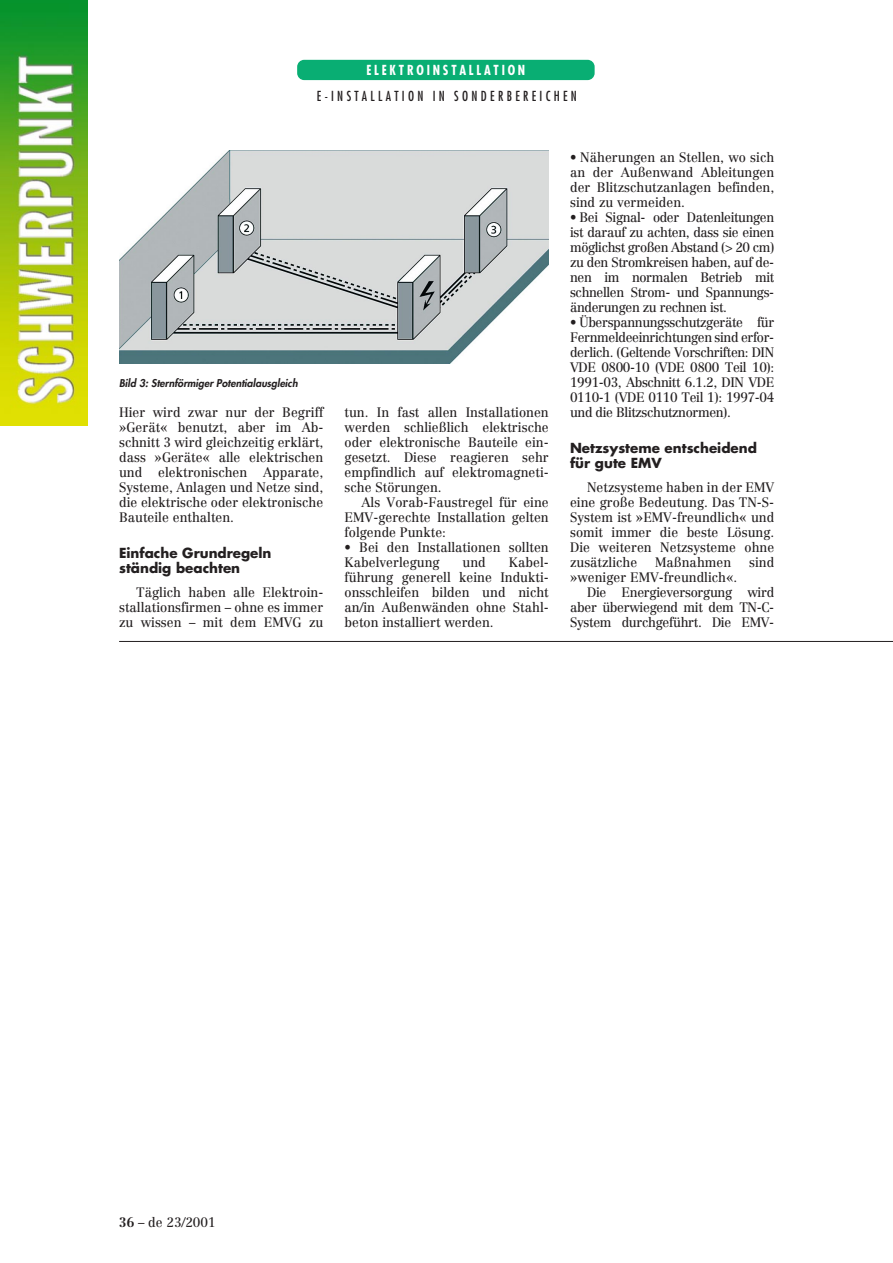
<style>
.page{position:relative;width:893px;height:1263px;background:#fff}
.page>*{position:absolute;margin:0;border:0;box-sizing:border-box;transform-origin:0 0}
.t1{font:13.5px/15px "Centennial";color:#231f20;text-align:justify;scale:.95 1}
.t2{font:13.5px "Centennial";letter-spacing:-.025em;color:#231f20;scale:.95 1}
.t3{font:700 13.5px/15px "Futura";color:#231f20}
.t4{font:condensed 13.5px "Futura";letter-spacing:.26em;color:#231f20;scale:.95 1}
.t5{font:700 condensed 13.5px "Futura";letter-spacing:.215em;color:#fff;scale:.95 1}
.t6{font:italic 800 10.5px "Futura";color:#231f20}
.s1{font-weight:700}
</style>
<div class="page">
<img style="left:0;top:0;width:88px;height:425px">
<div style="left:297px;top:60px;width:297px;height:20px;background:#09ae73;border-radius:7px"></div>
<img style="left:119px;top:151px;width:430px;height:213px">
<hr style="left:119px;top:641px;width:773px;height:1px;background:#231f20">
<p class="t5" style="left:366px;top:64px;width:169px">ELEKTROINSTALLATION</p>
<p class="t4" style="left:317px;top:90px;width:275px">E-INSTALLATION IN SONDERBEREICHEN</p>
<p class="t6" style="left:119px;top:377px;width:182px">Bild 3: Sternförmiger Potentialausgleich</p>
<p class="t1" style="left:119px;top:406px;width:216px">Hier wird zwar nur der Begriff »Gerät« benutzt, aber im Ab&shy;schnitt 3 wird gleichzeitig erklärt, dass »Geräte« alle elektrischen und elektronischen Apparate, Systeme, Anlagen und Netze sind, die elektrische oder elektronische Bauteile enthalten.</p>
<p class="t3" style="left:119px;top:546px;width:154px">Einfache Grundregeln ständig beachten</p>
<p class="t1" style="left:119px;top:586px;width:216px;text-indent:17px">Täglich haben alle Elektroin&shy;stallationsfirmen – ohne es immer zu wissen – mit dem EMVG zu</p>
<p class="t1" style="left:344px;top:406px;width:216px">tun. In fast allen Installationen werden schließlich elektrische oder elektronische Bauteile ein&shy;gesetzt. Diese reagieren sehr empfindlich auf elektromagneti&shy;sche Störungen.</p>
<p class="t1" style="left:344px;top:496px;width:216px;text-indent:17px">Als Vorab-Faustregel für eine EMV-gerechte Installation gelten folgende Punkte:</p>
<p class="t1" style="left:344px;top:541px;width:216px">• Bei den Installationen sollten<br>Kabelverlegung</p>
<p class="t1" style="left:344px;top:556px;width:216px;text-indent:164px">Kabel&shy;führung generell keine Indukti&shy;onsschleifen bilden und nicht an/in Außenwänden ohne Stahl&shy;beton installiert werden.</p>
<p class="t1" style="left:462px;top:556px;width:26px">und</p>
<p class="t1" style="left:570px;top:151px;width:216px">• Näherungen an Stellen, wo sich an der Außenwand Ableitungen der Blitzschutzanlagen befinden, sind zu vermeiden.</p>
<p class="t1" style="left:570px;top:211px;width:216px">• Bei Signal- oder Datenleitungen ist darauf zu achten, dass sie einen möglichst großen Abstand (&gt; 20 cm) zu den Stromkreisen haben, auf de&shy;nen im normalen Betrieb mit schnellen Strom- und Spannungs&shy;änderungen zu rechnen ist.</p>
<p class="t1" style="left:570px;top:316px;width:216px">• Überspannungsschutzgeräte für Fernmeldeeinrichtungen sind erfor&shy;derlich. (Geltende Vorschriften: DIN VDE 0800-10 (VDE 0800 Teil 10):<br>1991-03, Abschnitt 6.1.2, DIN VDE 0110-1 (VDE 0110 Teil 1): 1997-04 und die Blitzschutznormen).</p>
<p class="t3" style="left:570px;top:441px;width:188px">Netzsysteme entscheidend für gute EMV</p>
<p class="t1" style="left:570px;top:481px;width:216px;text-indent:17px">Netzsysteme haben in der EMV eine große Bedeutung. Das TN-S-System ist »EMV-freundlich« und somit immer die beste Lösung.<br>Die weiteren Netzsysteme ohne zusätzliche</p>
<p class="t1" style="left:655px;top:556px;width:81px">Maßnahmen</p>
<p class="t1" style="left:749px;top:556px;width:28px">sind</p>
<p class="t1" style="left:570px;top:571px;width:177px">»weniger EMV-freundlich«.</p>
<p class="t2" style="left:587px;top:586px;width:198px">Die Energieversorgung wird</p>
<p class="t2" style="left:570px;top:601px;width:216px">aber überwiegend mit dem TN-C-</p>
<p class="t2" style="left:570px;top:616px;width:216px">System durchgeführt. Die EMV-</p>
<p class="t1" style="left:119px;top:1216px;width:103px"><span class="s1">36</span> – de 23/2001</p>
</div>
